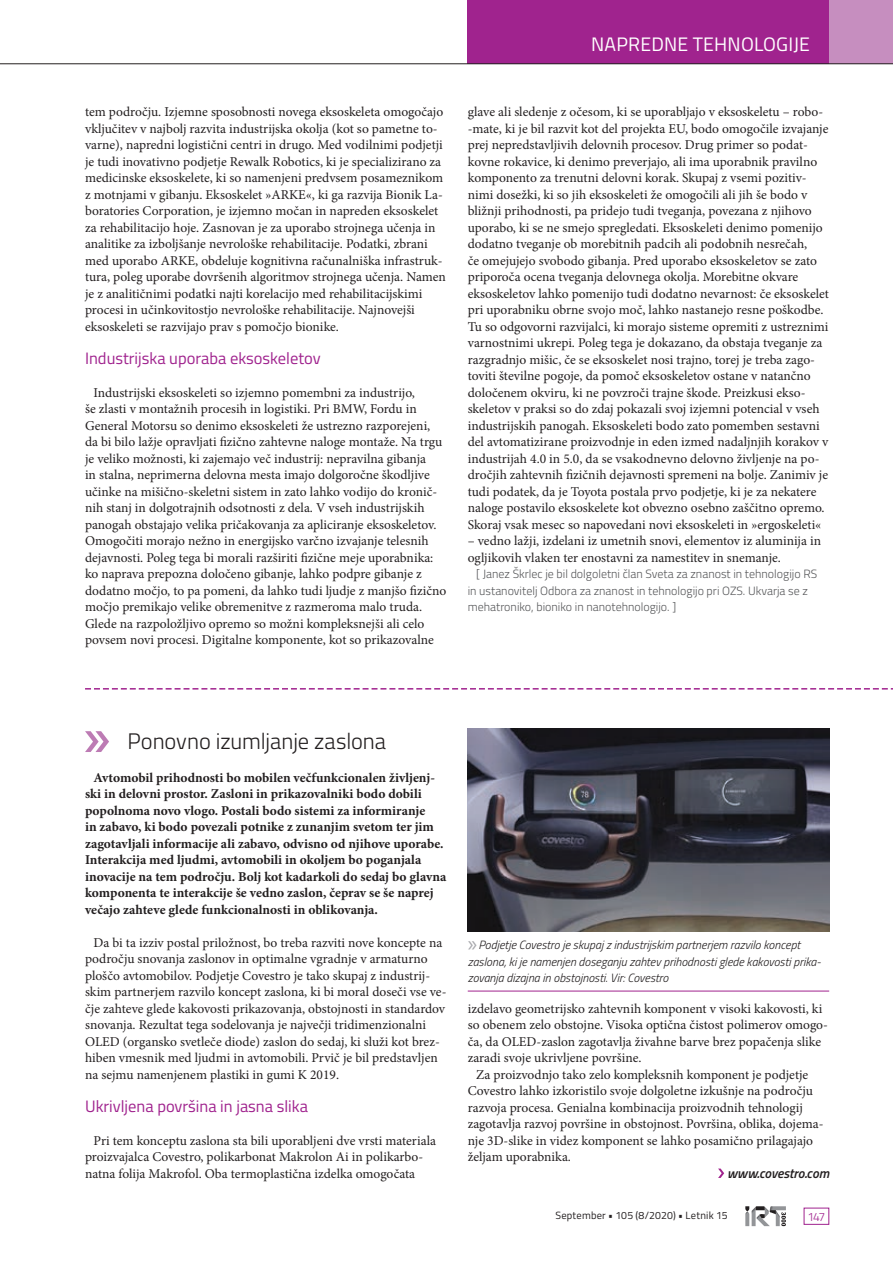
<style>
.page{position:relative;width:893px;height:1263px;background:#fff}
.page>*{position:absolute;margin:0;border:0;box-sizing:border-box;transform-origin:0 0}
.Novica_naslov{font:300 22.5px "Titillium";letter-spacing:-.005em;color:#231f20}
.t1{font:19.5px "Titillium";letter-spacing:.01em;color:#fff}
.Vsebina_-_podnaslov{font:16.5px "Titillium";color:#a0238e}
.vsebina_-_body_text{font:13.5px/16.5px "Minion Pro";color:#231f20}
.Novica_-_uvodni_teks{font:700 13.5px/16.5px "Minion Pro";color:#231f20}
.Novica_-_url{font:italic 600 13.5px "Titillium";color:#231f20}
.t2{font:italic 300 12px/16.5px "Titillium";color:#231f20}
.vsebina_-_body_text-2{font:300 12px/16.5px "Titillium";color:#57585a}
.t3{font:300 12px "Titillium";color:#a0238e}
.t4{font:10.5px "Titillium";letter-spacing:.02em;color:#231f20}
.s1{font-family:"Myriad Pro";font-weight:400;font-style:normal;font-size:22.5px;color:#a8a9ad}
</style>
<div class="page">
<svg style="left:745px;top:1206px;width:41px;height:20px"></svg>
<div style="left:804px;top:1208px;width:25px;height:17px;border:1px solid #a0238e"></div>
<div style="left:829px;top:0;width:64px;height:64px;background:#c68ebf"></div>
<div style="left:468px;top:0;width:361px;height:64px;background:#a0238e"></div>
<svg style="left:85px;top:731px;width:24px;height:21px"></svg>
<svg style="left:718px;top:1168px;width:6px;height:10px"></svg>
<hr style="left:468px;top:991px;width:361px;height:1px;background:#a0238e">
<img style="left:468px;top:728px;width:361px;height:204px">
<svg style="left:85px;top:688px;width:808px;height:1px"></svg>
<hr style="left:0;top:63px;width:893px;height:1px;background:#231f20">
<p class="vsebina_-_body_text" style="left:85px;top:104px;width:362px">tem področju. Izjemne sposobnosti novega eksoskeleta omogočajo vključitev v najbolj razvita industrijska okolja (kot so pametne to&shy;varne), napredni logistični centri in drugo. Med vodilnimi podjetji je tudi inovativno podjetje Rewalk Robotics, ki je specializirano za medicinske eksoskelete, ki so namenjeni predvsem posameznikom z motnjami v gibanju. Eksoskelet »ARKE«, ki ga razvija Bionik La&shy;boratories Corporation, je izjemno močan in napreden eksoskelet za rehabilitacijo hoje. Zasnovan je za uporabo strojnega učenja in analitike za izboljšanje nevrološke rehabilitacije. Podatki, zbrani med uporabo ARKE, obdeluje kognitivna računalniška infrastruk&shy;tura, poleg uporabe dovršenih algoritmov strojnega učenja. Namen je z analitičnimi podatki najti korelacijo med rehabilitacijskimi procesi in učinkovitostjo nevrološke rehabilitacije. Najnovejši eksoskeleti se razvijajo prav s pomočjo bionike.</p>
<p class="Vsebina_-_podnaslov" style="left:85px;top:346px;width:237px">Industrijska uporaba eksoskeletov</p>
<p class="vsebina_-_body_text" style="left:85px;top:384px;width:363px;text-indent:9px">Industrijski eksoskeleti so izjemno pomembni za industrijo,<br>še zlasti v montažnih procesih in logistiki. Pri BMW, Fordu in General Motorsu so denimo eksoskeleti že ustrezno razporejeni, da bi bilo lažje opravljati fizično zahtevne naloge montaže. Na trgu je veliko možnosti, ki zajemajo več industrij: nepravilna gibanja<br>in stalna, neprimerna delovna mesta imajo dolgoročne škodljive učinke na mišično-skeletni sistem in zato lahko vodijo do kronič&shy;nih stanj in dolgotrajnih odsotnosti z dela. V vseh industrijskih panogah obstajajo velika pričakovanja za apliciranje eksoskeletov.<br>Omogočiti morajo nežno in energijsko varčno izvajanje telesnih dejavnosti. Poleg tega bi morali razširiti fizične meje uporabnika: ko naprava prepozna določeno gibanje, lahko podpre gibanje z dodatno močjo, to pa pomeni, da lahko tudi ljudje z manjšo fizično močjo premikajo velike obremenitve z razmeroma malo truda.<br>Glede na razpoložljivo opremo so možni kompleksnejši ali celo povsem novi procesi. Digitalne komponente, kot so prikazovalne</p>
<h2 class="t1" style="left:591px;top:30px;width:220px">NAPREDNE TEHNOLOGIJE</h2>
<p class="vsebina_-_body_text" style="left:468px;top:104px;width:363px">glave ali sledenje z očesom, ki se uporabljajo v eksoskeletu – robo--mate, ki je bil razvit kot del projekta EU, bodo omogočile izvajanje prej nepredstavljivih delovnih procesov. Drug primer so podat&shy;kovne rokavice, ki denimo preverjajo, ali ima uporabnik pravilno komponento za trenutni delovni korak. Skupaj z vsemi pozitiv&shy;nimi dosežki, ki so jih eksoskeleti že omogočili ali jih še bodo v bližnji prihodnosti, pa pridejo tudi tveganja, povezana z njihovo uporabo, ki se ne smejo spregledati. Eksoskeleti denimo pomenijo dodatno tveganje ob morebitnih padcih ali podobnih nesrečah,<br>če omejujejo svobodo gibanja. Pred uporabo eksoskeletov se zato priporoča ocena tveganja delovnega okolja. Morebitne okvare eksoskeletov lahko pomenijo tudi dodatno nevarnost: če eksoskelet pri uporabniku obrne svojo moč, lahko nastanejo resne poškodbe.<br>Tu so odgovorni razvijalci, ki morajo sisteme opremiti z ustreznimi varnostnimi ukrepi. Poleg tega je dokazano, da obstaja tveganje za razgradnjo mišic, če se eksoskelet nosi trajno, torej je treba zago&shy;toviti številne pogoje, da pomoč eksoskeletov ostane v natančno določenem okviru, ki ne povzroči trajne škode. Preizkusi ekso&shy;skeletov v praksi so do zdaj pokazali svoj izjemni potencial v vseh industrijskih panogah. Eksoskeleti bodo zato pomemben sestavni del avtomatizirane proizvodnje in eden izmed nadaljnjih korakov v industrijah 4.0 in 5.0, da se vsakodnevno delovno življenje na po&shy;dročjih zahtevnih fizičnih dejavnosti spremeni na bolje. Zanimiv je tudi podatek, da je Toyota postala prvo podjetje, ki je za nekatere naloge postavilo eksoskelete kot obvezno osebno zaščitno opremo.<br>Skoraj vsak mesec so napovedani novi eksoskeleti in »ergoskeleti«</p>
<p class="vsebina_-_body_text" style="left:468px;top:533px;width:355px">– vedno lažji, izdelani iz umetnih snovi, elementov iz aluminija in ogljikovih vlaken ter enostavni za namestitev in snemanje.</p>
<p class="vsebina_-_body_text-2" style="left:468px;top:565px;width:351px;text-indent:9px">[ Janez Škrlec je bil dolgoletni član Sveta za znanost in tehnologijo RS in ustanovitelj Odbora za znanost in tehnologijo pri OZS. Ukvarja se z mehatroniko, bioniko in nanotehnologijo. ]</p>
<p class="Novica_naslov" style="left:128px;top:725px;width:260px">Ponovno izumljanje zaslona</p>
<p class="Novica_-_uvodni_teks" style="left:85px;top:769px;width:363px;text-indent:9px">Avtomobil prihodnosti bo mobilen večfunkcionalen življenj&shy;ski in delovni prostor. Zasloni in prikazovalniki bodo dobili popolnoma novo vlogo. Postali bodo sistemi za informiranje<br>in zabavo, ki bodo povezali potnike z zunanjim svetom ter jim zagotavljali informacije ali zabavo, odvisno od njihove uporabe.<br>Interakcija med ljudmi, avtomobili in okoljem bo poganjala inovacije na tem področju. Bolj kot kadarkoli do sedaj bo glavna komponenta te interakcije še vedno zaslon, čeprav se še naprej večajo zahteve glede funkcionalnosti in oblikovanja.</p>
<p class="vsebina_-_body_text" style="left:85px;top:934px;width:363px;text-indent:9px">Da bi ta izziv postal priložnost, bo treba razviti nove koncepte na področju snovanja zaslonov in optimalne vgradnje v armaturno ploščo avtomobilov. Podjetje Covestro je tako skupaj z industrij&shy;skim partnerjem razvilo koncept zaslona, ki bi moral doseči vse ve&shy;čje zahteve glede kakovosti prikazovanja, obstojnosti in standardov snovanja. Rezultat tega sodelovanja je največji tridimenzionalni OLED (organsko svetleče diode) zaslon do sedaj, ki služi kot brez&shy;hiben vmesnik med ljudmi in avtomobili. Prvič je bil predstavljen na sejmu namenjenem plastiki in gumi K 2019.</p>
<p class="Vsebina_-_podnaslov" style="left:85px;top:1094px;width:224px">Ukrivljena površina in jasna slika</p>
<p class="vsebina_-_body_text" style="left:85px;top:1132px;width:352px;text-indent:9px">Pri tem konceptu zaslona sta bili uporabljeni dve vrsti materiala proizvajalca Covestro, polikarbonat Makrolon Ai in polikarbo&shy;natna folija Makrofol. Oba termoplastična izdelka omogočata</p>
<p class="t2" style="left:468px;top:936px;width:355px"><span class="s1">»</span>Podjetje Covestro je skupaj z industrijskim partnerjem razvilo koncept zaslona, ki je namenjen doseganju zahtev prihodnosti glede kakovosti prika&shy;zovanja dizajna in obstojnosti. Vir: Covestro</p>
<p class="vsebina_-_body_text" style="left:468px;top:1000px;width:362px">izdelavo geometrijsko zahtevnih komponent v visoki kakovosti, ki so obenem zelo obstojne. Visoka optična čistost polimerov omogo&shy;ča, da OLED-zaslon zagotavlja živahne barve brez popačenja slike zaradi svoje ukrivljene površine.</p>
<p class="vsebina_-_body_text" style="left:468px;top:1066px;width:357px;text-indent:9px">Za proizvodnjo tako zelo kompleksnih komponent je podjetje Covestro lahko izkoristilo svoje dolgoletne izkušnje na področju razvoja procesa. Genialna kombinacija proizvodnih tehnologij zagotavlja razvoj površine in obstojnost. Površina, oblika, dojema&shy;nje 3D-slike in videz komponent se lahko posamično prilagajajo željam uporabnika.</p>
<p class="Novica_-_url" style="left:727px;top:1163px;width:104px">www.covestro.com</p>
<p class="t4" style="left:555px;top:1208px;width:174px">September • 105 (8/2020) • Letnik 15</p>
<p class="t3" style="left:807px;top:1208px;width:19px">147</p>
</div>
